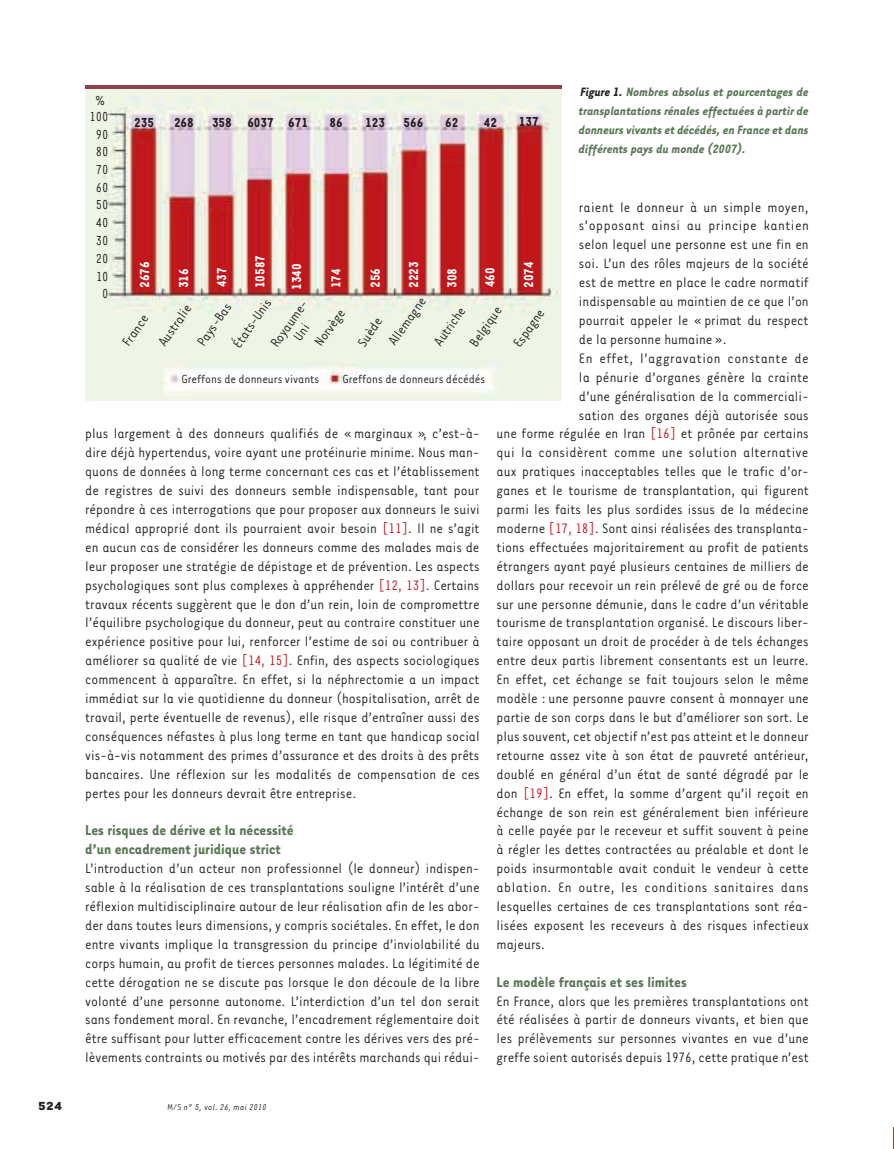
<style>
.page{position:relative;width:894px;height:1149px;background:#fff}
.page>*{position:absolute;margin:0;border:0;box-sizing:border-box;transform-origin:0 0}
.t1{font:700 16.5px/18.9px "Tarzana Narrow";color:#5a7756}
.t2{font:15.75px/18.9px "Tarzana Narrow";color:#231f20;text-align:justify}
.t3{font:15.75px "Tarzana Narrow";letter-spacing:.03em;color:#231f20}
.t4{font:15.75px "Tarzana Narrow";letter-spacing:.02em;color:#231f20}
.t5{font:15px/17.7px "Tarzana Narrow";color:#231f20}
.t6{font:700 15px "Tarzana Narrow";color:#fff}
.t7{font:700 15px "Tarzana Narrow";color:#231f20}
.t8{font:italic 700 13.95px/18.9px "Tarzana Narrow";color:#5a7756;text-align:justify}
.t9{font:13.5px "Tarzana Narrow";color:#231f20}
.t10{font:700 13.5px "Tarzana Wide";color:#231f20}
.t11{font:italic 9.75px "Tarzana Narrow";letter-spacing:.025em;color:#231f20}
.s1{color:#231f20}
.s2{color:#c4151c}
.s3{font-style:normal}
</style>
<div class="page">
<svg style="left:893px;top:1127px;width:1px;height:22px"></svg>
<div style="left:85px;top:85px;width:476px;height:316px;background:#eef6e7"></div>
<img style="left:103px;top:96px;width:455px;height:297px">
<hr style="left:85px;top:85px;width:476px;height:3px;background:#92414c">
<p class="t8" style="left:578px;top:83px;width:231px"><span class="s1">Figure 1.</span> Nombres absolus et pourcentages de transplantations rénales effectuées à partir de donneurs vivants et décédés, en France et dans différents pays du monde (2007).</p>
<p class="t5" style="left:89px;top:93px;width:20px;line-height:16px;text-align:center">%<br>100</p>
<p class="t7" style="left:247px;top:117px;width:62px">6037 671</p>
<p class="t7" style="left:329px;top:117px;width:15px">86</p>
<p class="t7" style="left:365px;top:117px;width:59px">123 566</p>
<p class="t7" style="left:445px;top:117px;width:15px">62</p>
<p class="t7" style="left:483px;top:117px;width:15px">42</p>
<p class="t7" style="left:518px;top:115px;width:21px">137</p>
<p class="t7" style="left:134px;top:117px;width:21px">235</p>
<p class="t7" style="left:174px;top:117px;width:59px">268 358</p>
<p class="t5" style="left:96px;top:126px;width:14px;text-align:justify">90<br>80<br>70<br>60<br>50<br>40<br>30<br>20<br>10</p>
<p class="t2" style="left:578px;top:198px;width:231px">raient le donneur à un simple moyen,</p>
<p class="t3" style="left:578px;top:219px;width:231px">s’opposant ainsi au principe kantien</p>
<p class="t2" style="left:578px;top:236px;width:231px">selon lequel une personne est une fin en</p>
<p class="t2" style="left:578px;top:255px;width:231px">soi. L’un des rôles majeurs de la société</p>
<p class="t2" style="left:578px;top:274px;width:231px">est de mettre en place le cadre normatif</p>
<p class="t2" style="left:578px;top:293px;width:231px">indispensable au maintien de ce que l’on</p>
<p class="t2" style="left:578px;top:312px;width:231px">pourrait appeler le « primat du respect</p>
<p class="t2" style="left:578px;top:331px;width:149px">de la personne humaine ».</p>
<p class="t3" style="left:578px;top:352px;width:231px">En effet, l’aggravation constante de</p>
<p class="t2" style="left:578px;top:368px;width:231px">la pénurie d’organes génère la crainte</p>
<p class="t2" style="left:578px;top:387px;width:231px">d’une généralisation de la commerciali-</p>
<p class="t2" style="left:578px;top:406px;width:231px">sation des organes déjà autorisée sous</p>
<p class="t2" style="left:496px;top:425px;width:313px">une forme régulée en Iran <span class="s2">[16]</span> et prônée par certains</p>
<p class="t4" style="left:496px;top:446px;width:313px">qui la considèrent comme une solution alternative</p>
<p class="t2" style="left:496px;top:463px;width:313px">aux pratiques inacceptables telles que le trafic d’or-</p>
<p class="t2" style="left:496px;top:482px;width:314px">ganes et le tourisme de transplantation, qui figurent</p>
<p class="t2" style="left:496px;top:501px;width:313px">parmi les faits les plus sordides issus de la médecine</p>
<p class="t2" style="left:496px;top:520px;width:313px">moderne <span class="s2">[17, 18]</span>. Sont ainsi réalisées des transplanta-</p>
<p class="t2" style="left:496px;top:539px;width:313px">tions effectuées majoritairement au profit de patients</p>
<p class="t2" style="left:496px;top:557px;width:313px">étrangers ayant payé plusieurs centaines de milliers de</p>
<p class="t2" style="left:496px;top:576px;width:313px">dollars pour recevoir un rein prélevé de gré ou de force</p>
<p class="t2" style="left:496px;top:595px;width:313px">sur une personne démunie, dans le cadre d’un véritable</p>
<p class="t2" style="left:496px;top:614px;width:313px">tourisme de transplantation organisé. Le discours liber-</p>
<p class="t2" style="left:496px;top:633px;width:313px">taire opposant un droit de procéder à de tels échanges</p>
<p class="t2" style="left:496px;top:652px;width:313px">entre deux partis librement consentants est un leurre.</p>
<p class="t2" style="left:496px;top:671px;width:313px">En effet, cet échange se fait toujours selon le même</p>
<p class="t2" style="left:496px;top:690px;width:313px">modèle : une personne pauvre consent à monnayer une</p>
<p class="t2" style="left:496px;top:709px;width:313px">partie de son corps dans le but d’améliorer son sort. Le</p>
<p class="t2" style="left:496px;top:728px;width:313px">plus souvent, cet objectif n’est pas atteint et le donneur</p>
<p class="t2" style="left:496px;top:746px;width:313px">retourne assez vite à son état de pauvreté antérieur,</p>
<p class="t2" style="left:496px;top:765px;width:313px">doublé en général d’un état de santé dégradé par le</p>
<p class="t2" style="left:496px;top:784px;width:313px">don <span class="s2">[19]</span>. En effet, la somme d’argent qu’il reçoit en</p>
<p class="t2" style="left:496px;top:803px;width:313px">échange de son rein est généralement bien inférieure</p>
<p class="t2" style="left:496px;top:822px;width:313px">à celle payée par le receveur et suffit souvent à peine</p>
<p class="t2" style="left:496px;top:841px;width:313px">à régler les dettes contractées au préalable et dont le</p>
<p class="t2" style="left:496px;top:860px;width:313px">poids insurmontable avait conduit le vendeur à cette</p>
<p class="t3" style="left:496px;top:881px;width:313px">ablation. En outre, les conditions sanitaires dans</p>
<p class="t2" style="left:496px;top:898px;width:313px">lesquelles certaines de ces transplantations sont réa-</p>
<p class="t2" style="left:496px;top:917px;width:313px">lisées exposent les receveurs à des risques infectieux</p>
<p class="t2" style="left:496px;top:935px;width:50px">majeurs.</p>
<p class="t1" style="left:496px;top:973px;width:191px">Le modèle français et ses limites</p>
<p class="t2" style="left:496px;top:992px;width:313px">En France, alors que les premières transplantations ont été réalisées à partir de donneurs vivants, et bien que les prélèvements sur personnes vivantes en vue d’une greffe soient autorisés depuis 1976, cette pratique n’est</p>
<p class="t6" style="left:254px;top:288px;width:34px;rotate:-90deg">10587</p>
<p class="t6" style="left:290px;top:290px;width:28px;rotate:-90deg">1340</p>
<p class="t6" style="left:330px;top:288px;width:21px;rotate:-90deg">174</p>
<p class="t6" style="left:369px;top:288px;width:21px;rotate:-90deg">256</p>
<p class="t6" style="left:407px;top:288px;width:28px;rotate:-90deg">2223</p>
<p class="t6" style="left:445px;top:288px;width:21px;rotate:-90deg">308</p>
<p class="t6" style="left:483px;top:287px;width:21px;rotate:-90deg">460</p>
<p class="t6" style="left:522px;top:288px;width:28px;rotate:-90deg">2074</p>
<p class="t6" style="left:138px;top:288px;width:28px;rotate:-90deg">2676</p>
<p class="t6" style="left:177px;top:288px;width:21px;rotate:-90deg">316</p>
<p class="t6" style="left:215px;top:287px;width:21px;rotate:-90deg">437</p>
<p class="t5" style="left:102px;top:286px;width:8px">0</p>
<p class="t5" style="left:293px;top:328px;width:44px;line-height:20.5px;text-indent:-7px;rotate:-55deg">Uni<br>Norvège</p>
<p class="t5" style="left:362px;top:323px;width:57px;line-height:24.3px;text-indent:-18px;rotate:-55deg">Suède<br>Allemagne</p>
<p class="t5" style="left:436px;top:320px;width:47px;line-height:29.5px;text-indent:-20px;rotate:-55deg">Autriche<br>Belgique</p>
<p class="t5" style="left:509px;top:341px;width:45px;rotate:-55deg">Espagne</p>
<p class="t5" style="left:125px;top:320px;width:49px;line-height:29.5px;text-indent:-20px;rotate:-55deg">France<br>Australie</p>
<p class="t5" style="left:193px;top:340px;width:51px;rotate:-55deg">Pays-Bas</p>
<p class="t5" style="left:229px;top:341px;width:58px;rotate:-55deg">États-Unis</p>
<p class="t5" style="left:267px;top:341px;width:57px;rotate:-55deg">Royaume-</p>
<p class="t9" style="left:181px;top:373px;width:139px">Greffons de donneurs vivants</p>
<p class="t9" style="left:342px;top:373px;width:144px">Greffons de donneurs décédés</p>
<p class="t2" style="left:85px;top:425px;width:396px">plus largement à des donneurs qualifiés de « marginaux », c’est-à&shy;dire déjà hypertendus, voire ayant une protéinurie minime. Nous man&shy;quons de données à long terme concernant ces cas et l’établissement de registres de suivi des donneurs semble indispensable, tant pour répondre à ces interrogations que pour proposer aux donneurs le suivi médical approprié dont ils pourraient avoir besoin <span class="s2">[11]</span>. Il ne s’agit en aucun cas de considérer les donneurs comme des malades mais de leur proposer une stratégie de dépistage et de prévention. Les aspects psychologiques sont plus complexes à appréhender <span class="s2">[12, 13]</span>. Certains travaux récents suggèrent que le don d’un rein, loin de compromettre l’équilibre psychologique du donneur, peut au contraire constituer une expérience positive pour lui, renforcer l’estime de soi ou contribuer à améliorer sa qualité de vie <span class="s2">[14, 15]</span>. Enfin, des aspects sociologiques commencent à apparaître. En effet, si la néphrectomie a un impact immédiat sur la vie quotidienne du donneur (hospitalisation, arrêt de travail, perte éventuelle de revenus), elle risque d’entraîner aussi des conséquences néfastes à plus long terme en tant que handicap social vis-à-vis notamment des primes d’assurance et des droits à des prêts bancaires. Une réflexion sur les modalités de compensation de ces pertes pour les donneurs devrait être entreprise.</p>
<p class="t1" style="left:85px;top:822px;width:210px">Les risques de dérive et la nécessité d’un encadrement juridique strict</p>
<p class="t2" style="left:85px;top:860px;width:396px">L’introduction d’un acteur non professionnel (le donneur) indispen&shy;sable à la réalisation de ces transplantations souligne l’intérêt d’une réflexion multidisciplinaire autour de leur réalisation afin de les abor&shy;der dans toutes leurs dimensions, y compris sociétales. En effet, le don entre vivants implique la transgression du principe d’inviolabilité du corps humain, au profit de tierces personnes malades. La légitimité de cette dérogation ne se discute pas lorsque le don découle de la libre volonté d’une personne autonome. L’interdiction d’un tel don serait sans fondement moral. En revanche, l’encadrement réglementaire doit être suffisant pour lutter efficacement contre les dérives vers des pré&shy;lèvements contraints ou motivés par des intérêts marchands qui rédui-</p>
<p class="t10" style="left:38px;top:1100px;width:26px">524</p>
<p class="t11" style="left:167px;top:1102px;width:101px"><span class="s3">M/S</span> n° 5, vol. 26, mai 2010</p>
</div>
